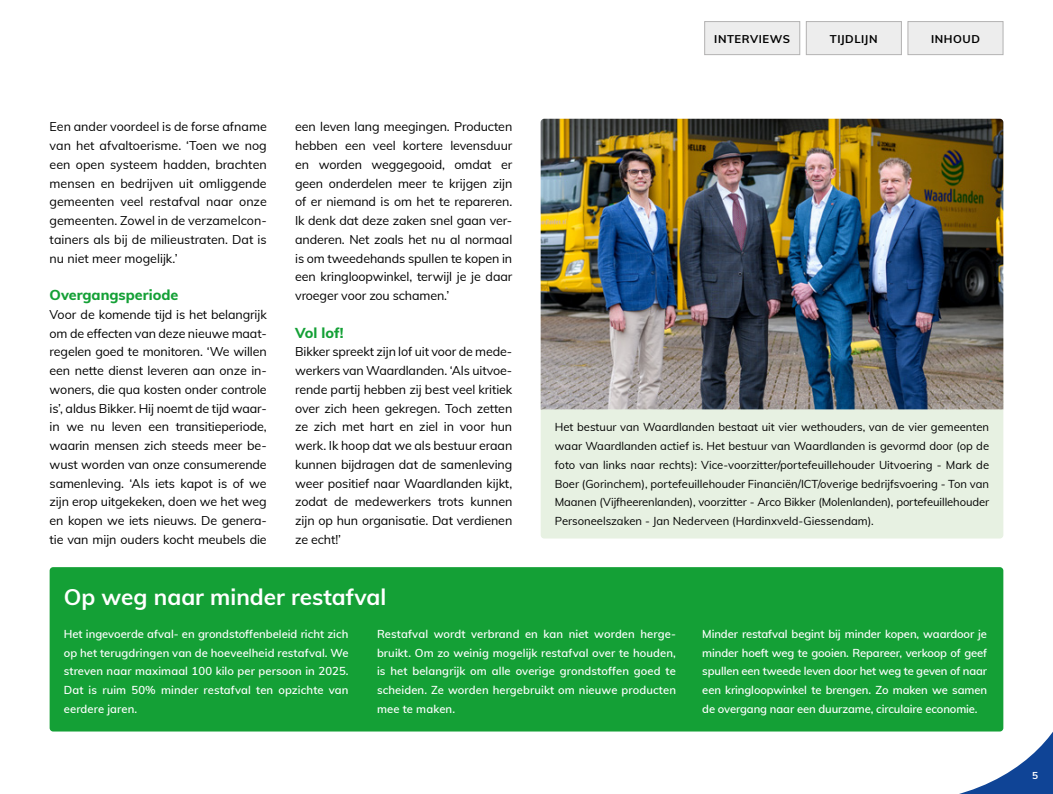
<style>
.page{position:relative;width:1053px;height:794px;background:#fff}
.page>*{position:absolute;margin:0;border:0;box-sizing:border-box;transform-origin:0 0}
.t1{font:700 22.5px "Muli";color:#fff}
.t2{font:800 14.38px "Muli";color:#14a036}
.t3{font:12.5px/18.8px "Muli";letter-spacing:-.01em;color:#000;text-align:justify}
.t4{font:600 11.25px/18.8px "Muli";letter-spacing:.01em;color:#fff;text-align:justify}
.t5{font:11.25px/18.8px "Muli";color:#000;text-align:justify}
.t6{font:700 11.25px "Muli";letter-spacing:.05em;color:#000}
.t7{font:700 10px "Muli";color:#fff}
</style>
<div class="page">
<svg style="left:888px;top:719px;width:164px;height:75px"></svg>
<div style="left:540px;top:374px;width:463px;height:164px;background:#e7f1e2;border-radius:4px"></div>
<div style="left:50px;top:567px;width:953px;height:164px;background:#14a036;border-radius:4px"></div>
<img style="left:540px;top:119px;width:463px;height:290px">
<div style="left:806px;top:21px;width:95px;height:34px;background:#ededed;border:1px solid #b3b2b2"></div>
<div style="left:907px;top:21px;width:96px;height:34px;background:#ededed;border:1px solid #b3b2b2"></div>
<div style="left:704px;top:21px;width:96px;height:34px;background:#ededed;border:1px solid #b3b2b2"></div>
<p class="t3" style="left:50px;top:117px;width:219px">Een ander voordeel is de forse afname van het afvaltoerisme. ‘Toen we nog een open systeem hadden, brachten mensen en bedrijven uit omliggende gemeenten veel restafval naar onze gemeenten. Zowel in de verzamelcon&shy;tainers als bij de milieustraten. Dat is nu niet meer mogelijk.’</p>
<p class="t2" style="left:50px;top:284px;width:130px">Overgangsperiode</p>
<p class="t3" style="left:50px;top:304px;width:219px">Voor de komende tijd is het belangrijk om de effecten van deze nieuwe maat&shy;regelen goed te monitoren. ‘We willen een nette dienst leveren aan onze in&shy;woners, die qua kosten onder controle is’, aldus Bikker. Hij noemt de tijd waar&shy;in we nu leven een transitieperiode, waarin mensen zich steeds meer be&shy;wust worden van onze consumerende samenleving. ‘Als iets kapot is of we zijn erop uitgekeken, doen we het weg en kopen we iets nieuws. De genera&shy;tie van mijn ouders kocht meubels die</p>
<p class="t3" style="left:295px;top:117px;width:219px">een leven lang meegingen. Producten hebben een veel kortere levensduur en worden weggegooid, omdat er geen onderdelen meer te krijgen zijn of er niemand is om het te repareren.<br>Ik denk dat deze zaken snel gaan ver&shy;anderen. Net zoals het nu al normaal is om tweedehands spullen te kopen in een kringloopwinkel, terwijl je je daar vroeger voor zou schamen.’</p>
<p class="t2" style="left:295px;top:322px;width:50px">Vol lof!</p>
<p class="t3" style="left:295px;top:342px;width:219px">Bikker spreekt zijn lof uit voor de mede&shy;werkers van Waardlanden. ‘Als uitvoe&shy;rende partij hebben zij best veel kritiek over zich heen gekregen. Toch zetten ze zich met hart en ziel in voor hun werk. Ik hoop dat we als bestuur eraan kunnen bijdragen dat de samenleving weer positief naar Waardlanden kijkt, zodat de medewerkers trots kunnen zijn op hun organisatie. Dat verdienen ze echt!’</p>
<h1 class="t1" style="left:64px;top:580px;width:324px">Op weg naar minder restafval</h1>
<p class="t6" style="left:714px;top:30px;width:77px">INTERVIEWS</p>
<p class="t6" style="left:829px;top:30px;width:49px">TIJDLIJN</p>
<p class="t6" style="left:930px;top:30px;width:50px">INHOUD</p>
<p class="t5" style="left:555px;top:417px;width:436px">Het bestuur van Waardlanden bestaat uit vier wethouders, van de vier gemeenten waar Waardlanden actief is. Het bestuur van Waardlanden is gevormd door (op de foto van links naar rechts): Vice-voorzitter/portefeuillehouder Uitvoering - Mark de Boer (Gorinchem), portefeuillehouder Financiën/ICT/overige bedrijfsvoering - Ton van Maanen (Vijfheerenlanden), voorzitter - Arco Bikker (Molenlanden), portefeuillehouder Personeelszaken - Jan Nederveen (Hardinxveld-Giessendam).</p>
<p class="t4" style="left:64px;top:624px;width:286px">Het ingevoerde afval- en grondstoffenbeleid richt zich op het terugdringen van de hoeveelheid restafval. We streven naar maximaal 100 kilo per persoon in 2025.<br>Dat is ruim 50% minder restafval ten opzichte van eerdere jaren.</p>
<p class="t4" style="left:377px;top:624px;width:300px">Restafval wordt verbrand en kan niet worden herge&shy;bruikt. Om zo weinig mogelijk restafval over te houden, is het belangrijk om alle overige grondstoffen goed te scheiden. Ze worden hergebruikt om nieuwe producten mee te maken.</p>
<p class="t4" style="left:702px;top:624px;width:286px">Minder restafval begint bij minder kopen, waardoor je minder hoeft weg te gooien. Repareer, verkoop of geef spullen een tweede leven door het weg te geven of naar een kringloopwinkel te brengen. Zo maken we samen de overgang naar een duurzame, circulaire economie.</p>
<p class="t7" style="left:1031px;top:768px;width:7px">5</p>
</div>
